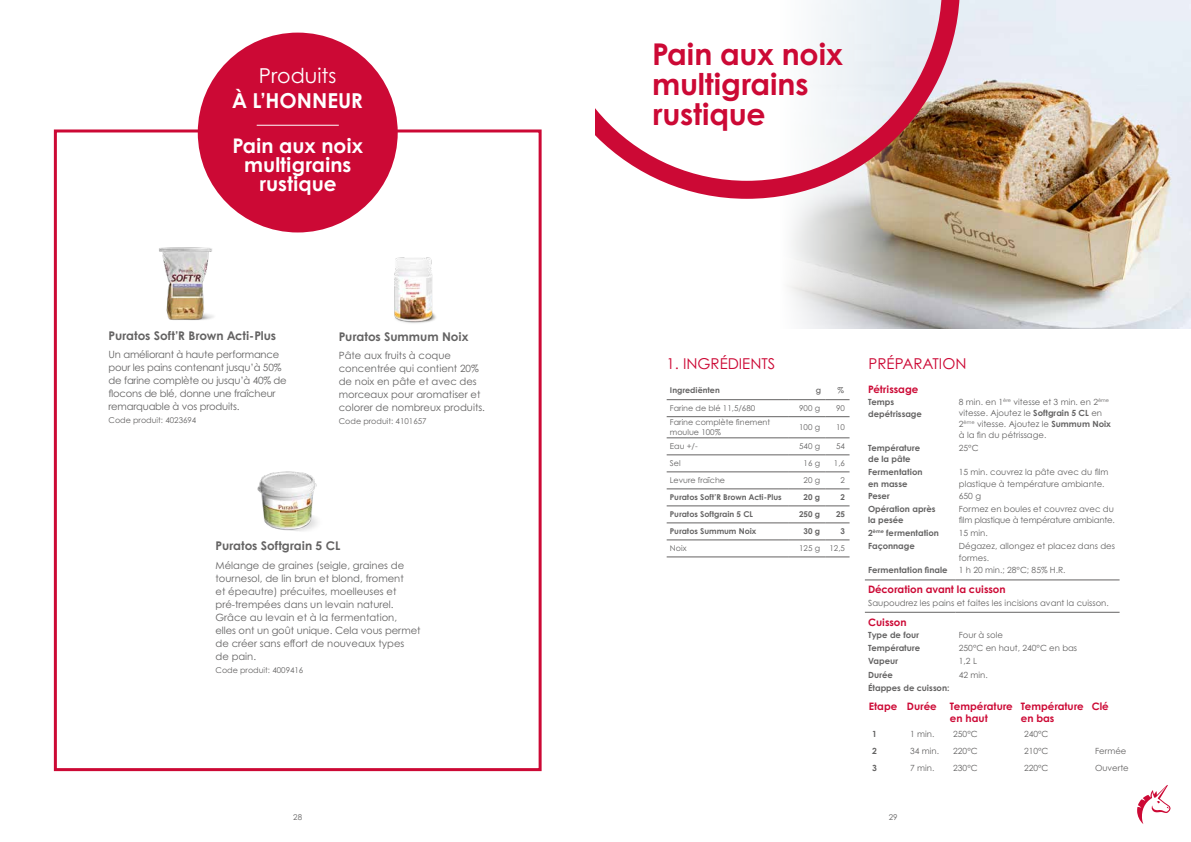
<style>
.page{position:relative;width:1191px;height:842px;background:#fff}
.page>*{position:absolute;margin:0;border:0;box-sizing:border-box;transform-origin:0 0}
.t1{font:700 30px/30px "Century Gothic";letter-spacing:-.01em;color:#cc0935}
.t2{font:700 20.6px "Century Gothic";color:#fff}
.t3{font:20.6px "Century Gothic Pro";color:#fff}
.t4{font:700 20.2px/19px "Century Gothic";color:#fff;text-align:center}
.t5{font:15px "Century Gothic Pro";color:#cc0935}
.t6{font:700 12px "Century Gothic";color:#646363}
.t7{font:700 10.3px/12px "Century Gothic";color:#cc0935}
.t8{font:10px/13px "Century Gothic Pro";color:#646363}
.t9{font:10px/13px "Century Gothic Pro";letter-spacing:-.02em;color:#646363}
.t10{font:8.5px/11px "Century Gothic Pro";color:#646363}
.t11{font:700 8.5px/11.4px "Century Gothic";color:#646363}
.t12{font:8.5px/11px "Century Gothic Pro";letter-spacing:-.02em;color:#646363}
.t13{font:8px/9.6px "Century Gothic Pro";color:#646363}
.t14{font:700 8px "Century Gothic";color:#646363}
.t15{font:700 8px "Century Gothic Pro";color:#646363}
.t16{font:600 8px "Century Gothic";color:#646363}
.s1{font-weight:700}
</style>
<div class="page">
<svg style="left:1137px;top:785px;width:33px;height:39px"></svg>
<img style="left:913px;top:0;width:278px;height:329px">
<svg style="left:788px;top:199px;width:125px;height:130px"></svg>
<svg style="left:595px;top:0;width:365px;height:199px"></svg>
<hr style="left:865px;top:580px;width:90px;height:1px;background:#646363">
<hr style="left:955px;top:580px;width:164px;height:1px;background:#646363">
<hr style="left:865px;top:612px;width:90px;height:1px;background:#646363">
<hr style="left:955px;top:612px;width:164px;height:1px;background:#646363">
<hr style="left:666px;top:399px;width:123px;height:1px;background:#646363">
<hr style="left:789px;top:399px;width:36px;height:1px;background:#646363">
<svg style="left:825px;top:399px;width:24px;height:1px"></svg>
<hr style="left:666px;top:416px;width:123px;height:1px;background:#646363">
<hr style="left:789px;top:416px;width:36px;height:1px;background:#646363">
<svg style="left:825px;top:416px;width:24px;height:1px"></svg>
<hr style="left:666px;top:438px;width:123px;height:1px;background:#646363">
<hr style="left:789px;top:438px;width:36px;height:1px;background:#646363">
<svg style="left:825px;top:438px;width:24px;height:1px"></svg>
<hr style="left:666px;top:455px;width:123px;height:1px;background:#646363">
<hr style="left:666px;top:472px;width:123px;height:1px;background:#646363">
<hr style="left:666px;top:489px;width:123px;height:1px;background:#646363">
<hr style="left:789px;top:455px;width:36px;height:1px;background:#646363">
<hr style="left:789px;top:472px;width:36px;height:1px;background:#646363">
<hr style="left:789px;top:489px;width:36px;height:1px;background:#646363">
<svg style="left:825px;top:455px;width:24px;height:1px"></svg>
<svg style="left:825px;top:472px;width:24px;height:1px"></svg>
<svg style="left:825px;top:489px;width:24px;height:1px"></svg>
<hr style="left:666px;top:506px;width:123px;height:1px;background:#646363">
<hr style="left:789px;top:506px;width:36px;height:1px;background:#646363">
<svg style="left:825px;top:506px;width:24px;height:1px"></svg>
<hr style="left:666px;top:523px;width:123px;height:1px;background:#646363">
<hr style="left:789px;top:523px;width:36px;height:1px;background:#646363">
<svg style="left:825px;top:523px;width:24px;height:1px"></svg>
<hr style="left:666px;top:540px;width:123px;height:1px;background:#646363">
<hr style="left:666px;top:557px;width:123px;height:1px;background:#646363">
<hr style="left:789px;top:540px;width:36px;height:1px;background:#646363">
<hr style="left:789px;top:557px;width:36px;height:1px;background:#646363">
<svg style="left:825px;top:540px;width:24px;height:1px"></svg>
<svg style="left:825px;top:557px;width:24px;height:1px"></svg>
<div style="left:198px;top:33px;width:200px;height:199px;background:#cc0935;border-radius:50%"></div>
<hr style="left:257px;top:125px;width:82px;height:1px;background:#fff">
<img style="left:257px;top:471px;width:61px;height:60px">
<div style="left:54px;top:129px;width:487px;height:642px;border:3px solid #cc0935"></div>
<img style="left:394px;top:257px;width:42px;height:66px">
<img style="left:159px;top:247px;width:55px;height:73px">
<h2 class="t3" style="left:259px;top:63px;width:79px">Produits</h2>
<h2 class="t2" style="left:232px;top:87px;width:132px">À L’HONNEUR</h2>
<h3 class="t4" style="left:232px;top:135px;width:132px">Pain aux noix multigrains rustique</h3>
<h3 class="t6" style="left:109px;top:327px;width:169px">Puratos Soft’R Brown Acti-Plus</h3>
<p class="t9" style="left:109px;top:348px;width:180px">Un améliorant à haute performance pour les pains contenant jusqu’à 50% de farine complète ou jusqu’à 40% de flocons de blé, donne une fraîcheur remarquable à vos produits.</p>
<p class="t13" style="left:109px;top:415px;width:89px">Code produit: 4023694</p>
<h3 class="t6" style="left:339px;top:328px;width:131px">Puratos Summum Noix</h3>
<p class="t8" style="left:339px;top:349px;width:148px">Pâte aux fruits à coque concentrée qui contient 20% de noix en pâte et avec des morceaux pour aromatiser et colorer de nombreux produits.</p>
<p class="t13" style="left:339px;top:417px;width:89px">Code produit: 4101657</p>
<h3 class="t6" style="left:215px;top:538px;width:126px">Puratos Softgrain 5 CL</h3>
<p class="t8" style="left:215px;top:559px;width:206px">Mélange de graines (seigle, graines de tournesol, de lin brun et blond, froment<br>et épeautre) précuites, moelleuses et pré-trempées dans un levain naturel.<br>Grâce au levain et à la fermentation,<br>elles ont un goût unique. Cela vous permet de créer sans effort de nouveaux types<br>de pain.</p>
<p class="t13" style="left:215px;top:665px;width:89px">Code produit: 4009416</p>
<h1 class="t1" style="left:652px;top:38px;width:192px">Pain aux noix multigrains rustique</h1>
<h3 class="t5" style="left:666px;top:354px;width:110px">1. INGRÉDIENTS</h3>
<h3 class="t5" style="left:868px;top:354px;width:99px">PRÉPARATION</h3>
<p class="t14" style="left:670px;top:385px;width:51px">Ingrediënten</p>
<p class="t16" style="left:816px;top:385px;width:7px">g</p>
<p class="t16" style="left:837px;top:385px;width:8px">%</p>
<p class="t13" style="left:670px;top:403px;width:87px">Farine de blé 11,5/680</p>
<p class="t13" style="left:799px;top:403px;width:22px">900 g</p>
<p class="t13" style="left:836px;top:403px;width:10px">90</p>
<p class="t13" style="left:670px;top:418px;width:102px">Farine complète finement moulue 100%</p>
<p class="t13" style="left:799px;top:422px;width:22px">100 g</p>
<p class="t13" style="left:836px;top:422px;width:10px">10</p>
<p class="t13" style="left:670px;top:441px;width:29px">Eau +/-</p>
<p class="t13" style="left:799px;top:441px;width:22px">540 g</p>
<p class="t13" style="left:836px;top:441px;width:10px">54</p>
<p class="t13" style="left:670px;top:458px;width:12px">Sel</p>
<p class="t13" style="left:803px;top:458px;width:18px">16 g</p>
<p class="t13" style="left:834px;top:458px;width:13px">1,6</p>
<p class="t13" style="left:670px;top:475px;width:57px">Levure fraîche</p>
<p class="t13" style="left:803px;top:475px;width:18px">20 g</p>
<p class="t13" style="left:840px;top:475px;width:6px">2</p>
<p class="t14" style="left:670px;top:492px;width:113px">Puratos Soft’R Brown Acti-Plus</p>
<p class="t14" style="left:803px;top:492px;width:18px">20 g</p>
<p class="t14" style="left:840px;top:492px;width:6px">2</p>
<p class="t14" style="left:670px;top:509px;width:85px">Puratos Softgrain 5 CL</p>
<p class="t14" style="left:799px;top:509px;width:22px">250 g</p>
<p class="t14" style="left:836px;top:509px;width:10px">25</p>
<p class="t14" style="left:670px;top:526px;width:88px">Puratos Summum Noix</p>
<p class="t15" style="left:803px;top:526px;width:18px">30 g</p>
<p class="t15" style="left:840px;top:526px;width:6px">3</p>
<p class="t13" style="left:670px;top:544px;width:18px">Noix</p>
<p class="t13" style="left:799px;top:544px;width:47px">125 g 12,5</p>
<p class="t7" style="left:868px;top:383px;width:52px">Pétrissage</p>
<p class="t11" style="left:868px;top:396px;width:55px">Temps depétrissage</p>
<p class="t10" style="left:959px;top:396px;width:154px">8 min. en 1<sup>ère</sup> vitesse et 3 min. en 2<sup>ème </sup>vitesse. Ajoutez le <span class="s1">Softgrain 5 CL</span> en 2<sup>ème</sup> vitesse. Ajoutez le <span class="s1">Summum Noix </span>à la fin du pétrissage.</p>
<p class="t11" style="left:868px;top:442px;width:54px">Température de la pâte</p>
<p class="t10" style="left:959px;top:442px;width:21px">25°C</p>
<p class="t11" style="left:868px;top:466px;width:56px">Fermentation en masse</p>
<p class="t10" style="left:959px;top:466px;width:151px;line-height:11.4px">15 min. couvrez la pâte avec du film plastique à température ambiante.</p>
<p class="t11" style="left:868px;top:490px;width:23px">Peser</p>
<p class="t10" style="left:959px;top:491px;width:24px">650 g</p>
<p class="t11" style="left:868px;top:503px;width:69px;line-height:11px">Opération après la pesée</p>
<p class="t12" style="left:959px;top:504px;width:157px">Formez en boules et couvrez avec du film plastique à température ambiante.</p>
<p class="t11" style="left:868px;top:527px;width:72px">2<sup>ème</sup> fermentation</p>
<p class="t10" style="left:959px;top:527px;width:30px">15 min.</p>
<p class="t11" style="left:868px;top:540px;width:48px">Façonnage</p>
<p class="t10" style="left:959px;top:540px;width:158px;line-height:11.4px">Dégazez, allongez et placez dans des formes.</p>
<p class="t11" style="left:868px;top:564px;width:81px">Fermentation finale</p>
<p class="t10" style="left:959px;top:565px;width:108px">1 h 20 min.; 28°C; 85% H.R.</p>
<p class="t7" style="left:868px;top:583px;width:139px">Décoration avant la cuisson</p>
<p class="t10" style="left:868px;top:597px;width:242px">Saupoudrez les pains et faites les incisions avant la cuisson.</p>
<p class="t7" style="left:868px;top:616px;width:40px">Cuisson</p>
<p class="t11" style="left:868px;top:629px;width:53px">Type de four</p>
<p class="t10" style="left:959px;top:629px;width:46px">Four à sole</p>
<p class="t11" style="left:868px;top:642px;width:54px">Température</p>
<p class="t10" style="left:959px;top:642px;width:120px">250°C en haut, 240°C en bas</p>
<p class="t11" style="left:868px;top:655px;width:32px">Vapeur</p>
<p class="t10" style="left:959px;top:656px;width:20px">1,2 L</p>
<p class="t11" style="left:868px;top:669px;width:26px">Durée</p>
<p class="t10" style="left:959px;top:669px;width:30px">42 min.</p>
<p class="t11" style="left:868px;top:682px;width:83px">Étappes de cuisson:</p>
<p class="t7" style="left:869px;top:700px;width:69px">Etape Durée</p>
<p class="t7" style="left:950px;top:700px;width:64px">Température en haut</p>
<p class="t7" style="left:1020px;top:700px;width:64px">Température en bas</p>
<p class="t7" style="left:1091px;top:700px;width:19px">Clé</p>
<p class="t11" style="left:872px;top:728px;width:6px">1</p>
<p class="t10" style="left:910px;top:728px;width:26px">1 min.</p>
<p class="t10" style="left:953px;top:728px;width:26px">250°C</p>
<p class="t10" style="left:1024px;top:728px;width:26px">240°C</p>
<p class="t11" style="left:872px;top:745px;width:6px">2</p>
<p class="t10" style="left:910px;top:745px;width:30px">34 min.</p>
<p class="t10" style="left:953px;top:745px;width:26px">220°C</p>
<p class="t10" style="left:1024px;top:745px;width:26px">210°C</p>
<p class="t10" style="left:1095px;top:745px;width:33px">Fermée</p>
<p class="t11" style="left:872px;top:762px;width:6px">3</p>
<p class="t10" style="left:910px;top:762px;width:26px">7 min.</p>
<p class="t10" style="left:953px;top:762px;width:26px">230°C</p>
<p class="t10" style="left:1024px;top:762px;width:26px">220°C</p>
<p class="t10" style="left:1095px;top:762px;width:35px">Ouverte</p>
<p class="t13" style="left:293px;top:813px;width:10px">28</p>
<p class="t13" style="left:888px;top:813px;width:10px">29</p>
</div>
